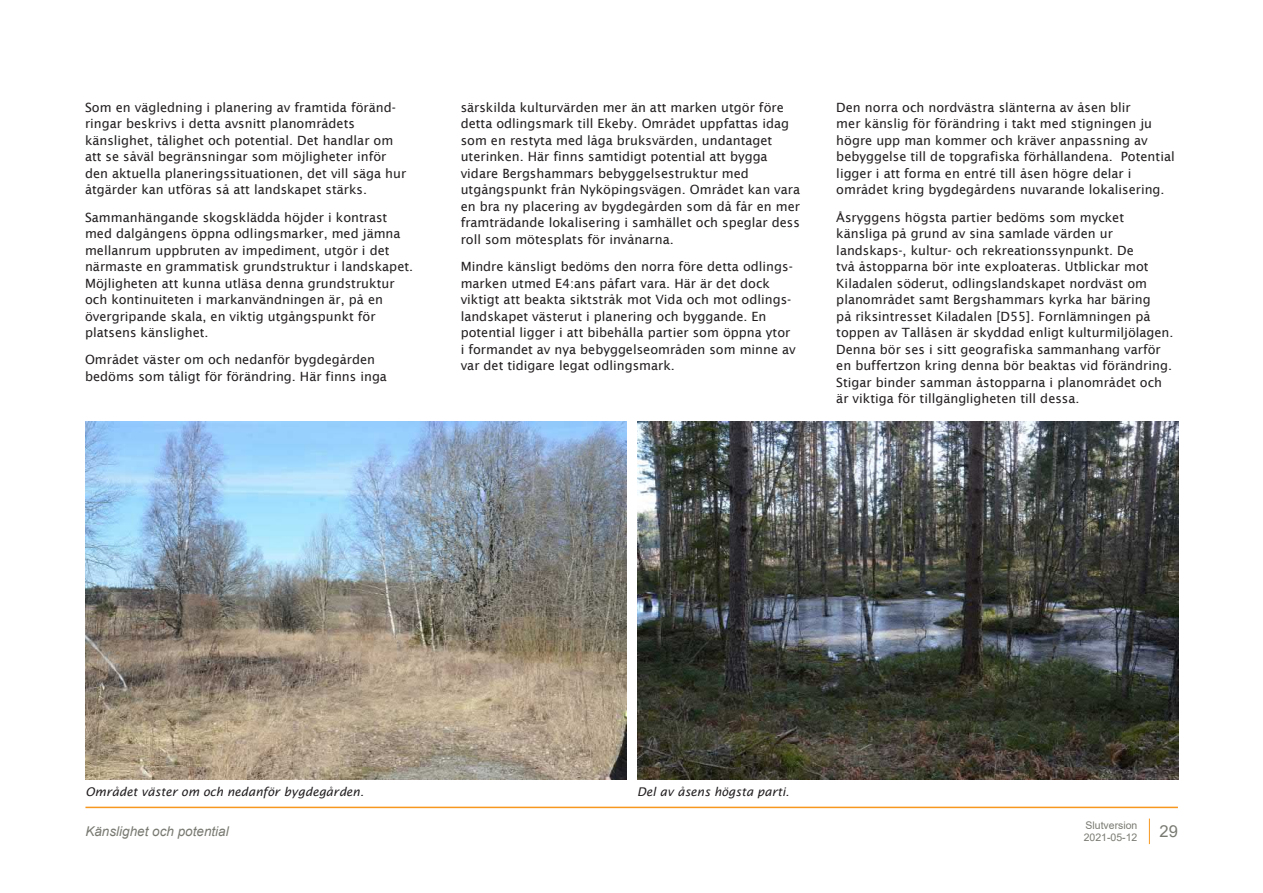
<style>
.page{position:relative;width:1263px;height:893px;background:#fff}
.page>*{position:absolute;margin:0;border:0;box-sizing:border-box;transform-origin:0 0}
.t1{font:16.5px "Arial";color:#7a7a73}
.t2{font:italic 13.5px "Arial";color:#7a7a73}
.Brödtext_sans_serif{font:12.75px/16.5px "Lucida Sans";color:#231f20}
.Bildtext_onumrerad{font:italic 12px "Lucida Sans";color:#231f20}
.t3{font:10.5px/12.6px "Arial";color:#7a7a73}
</style>
<div class="page">
<hr style="left:85px;top:807px;width:1093px;height:1px;background:#f7971f">
<svg style="left:1149px;top:819px;width:1px;height:25px"></svg>
<img style="left:85px;top:421px;width:541px;height:359px">
<img style="left:637px;top:421px;width:541px;height:359px">
<p class="Brödtext_sans_serif" style="left:85px;top:99px;width:323px">Som en vägledning i planering av framtida föränd&shy;ringar beskrivs i detta avsnitt planområdets känslighet, tålighet och potential. Det handlar om att se såväl begränsningar som möjligheter inför den aktuella planeringssituationen, det vill säga hur åtgärder kan utföras så att landskapet stärks.</p>
<p class="Brödtext_sans_serif" style="left:85px;top:209px;width:330px">Sammanhängande skogsklädda höjder i kontrast med dalgångens öppna odlingsmarker, med jämna mellanrum uppbruten av impediment, utgör i det närmaste en grammatisk grundstruktur i landskapet.<br>Möjligheten att kunna utläsa denna grundstruktur och kontinuiteten i markanvändningen är, på en övergripande skala, en viktig utgångspunkt för platsens känslighet.</p>
<p class="Brödtext_sans_serif" style="left:85px;top:351px;width:303px">Området väster om och nedanför bygdegården bedöms som tåligt för förändring. Här finns inga</p>
<p class="Brödtext_sans_serif" style="left:461px;top:99px;width:341px">särskilda kulturvärden mer än att marken utgör före detta odlingsmark till Ekeby. Området uppfattas idag som en restyta med låga bruksvärden, undantaget uterinken. Här finns samtidigt potential att bygga vidare Bergshammars bebyggelsestruktur med utgångspunkt från Nyköpingsvägen. Området kan vara en bra ny placering av bygdegården som då får en mer framträdande lokalisering i samhället och speglar dess roll som mötesplats för invånarna.</p>
<p class="Brödtext_sans_serif" style="left:461px;top:258px;width:337px">Mindre känsligt bedöms den norra före detta odlings&shy;marken utmed E4:ans påfart vara. Här är det dock viktigt att beakta siktstråk mot Vida och mot odlings&shy;landskapet västerut i planering och byggande. En potential ligger i att bibehålla partier som öppna ytor i formandet av nya bebyggelseområden som minne av var det tidigare legat odlingsmark.</p>
<p class="Brödtext_sans_serif" style="left:836px;top:99px;width:340px">Den norra och nordvästra slänterna av åsen blir<br>mer känslig för förändring i takt med stigningen ju högre upp man kommer och kräver anpassning av bebyggelse till de topgrafiska förhållandena. Potential ligger i att forma en entré till åsen högre delar i området kring bygdegårdens nuvarande lokalisering.</p>
<p class="Brödtext_sans_serif" style="left:836px;top:209px;width:339px">Åsryggens högsta partier bedöms som mycket känsliga på grund av sina samlade värden ur landskaps-, kultur- och rekreationssynpunkt. De<br>två åstopparna bör inte exploateras. Utblickar mot Kiladalen söderut, odlingslandskapet nordväst om planområdet samt Bergshammars kyrka har bäring<br>på riksintresset Kiladalen [D55]. Fornlämningen på toppen av Tallåsen är skyddad enligt kulturmiljölagen.<br>Denna bör ses i sitt geografiska sammanhang varför en buffertzon kring denna bör beaktas vid förändring.<br>Stigar binder samman åstopparna i planområdet och är viktiga för tillgängligheten till dessa.</p>
<p class="Bildtext_onumrerad" style="left:85px;top:785px;width:280px">Området väster om och nedanför bygdegården.</p>
<p class="Bildtext_onumrerad" style="left:637px;top:785px;width:154px">Del av åsens högsta parti.</p>
<p class="t3" style="left:1084px;top:819px;width:55px">Slutversion<br>2021-05-12</p>
<p class="t2" style="left:85px;top:822px;width:145px">Känslighet och potential</p>
<p class="t1" style="left:1159px;top:820px;width:20px">29</p>
</div>
